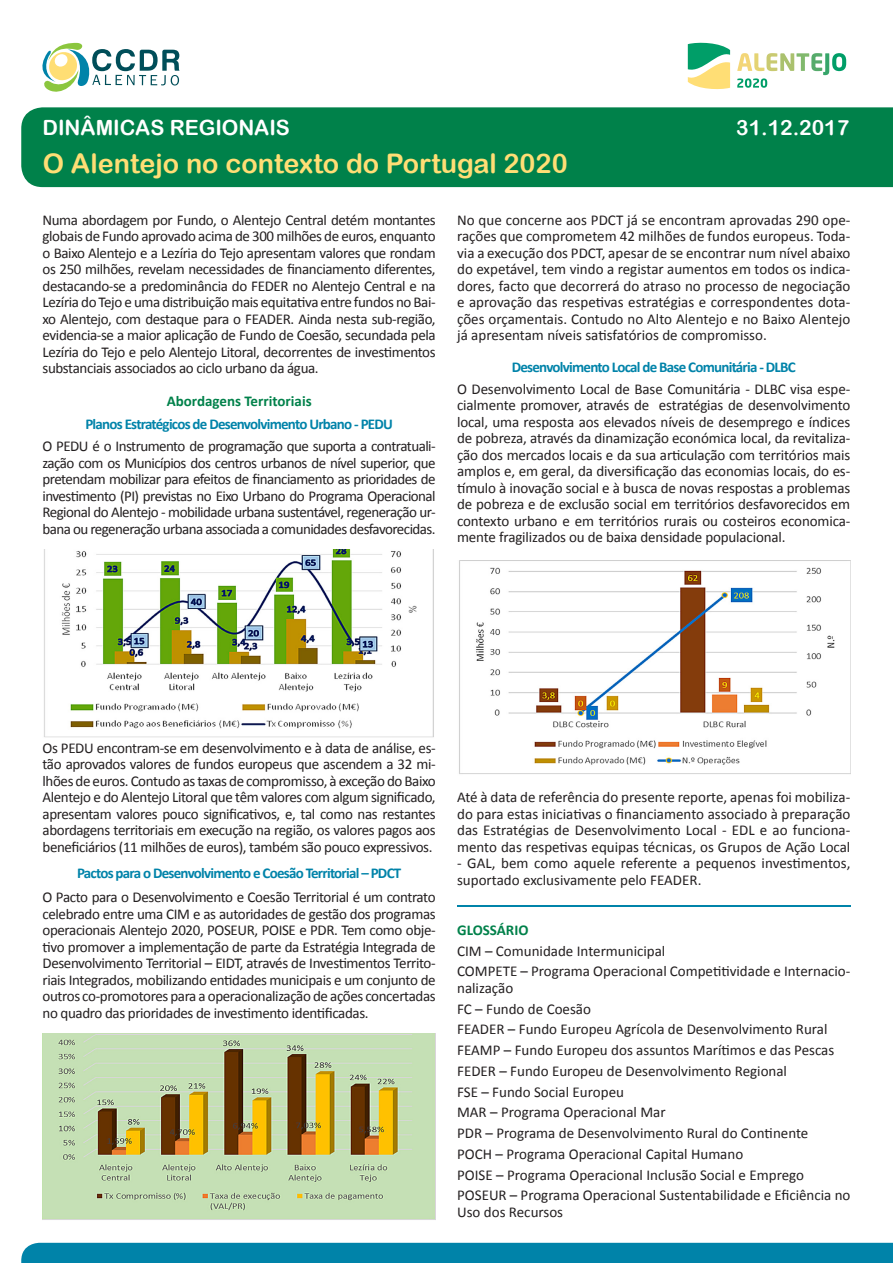
<style>
.page{position:relative;width:893px;height:1263px;background:#fff}
.page>*{position:absolute;margin:0;border:0;box-sizing:border-box;transform-origin:0 0}
.t1{font:27px "Arial Rounded MT Bold";color:#ffde75}
.t2{font:21px "Arial Rounded MT Bold";color:#fff}
.t3{font:15px/16.5px "Calibri";color:#231f20;text-align:justify}
.t4{font:700 15px "Calibri";letter-spacing:-.05em;color:#0083a9}
.t5{font:700 15px "Calibri";color:#00814a}
</style>
<div class="page">
<svg style="left:688px;top:43px;width:42px;height:46px"></svg>
<svg style="left:737px;top:53px;width:109px;height:35px"></svg>
<svg style="left:43px;top:43px;width:137px;height:48px"></svg>
<div style="left:21px;top:107px;width:872px;height:80px;background:#00814a"></div>
<div style="left:21px;top:1243px;width:872px;height:20px;background:#0083a9"></div>
<img style="left:44px;top:549px;width:390px;height:189px">
<img style="left:43px;top:1033px;width:393px;height:187px">
<img style="left:459px;top:560px;width:391px;height:214px">
<hr style="left:457px;top:906px;width:393px;height:1px;background:#0083a9">
<p class="t2" style="left:43px;top:116px;width:249px">DINÂMICAS REGIONAIS</p>
<p class="t2" style="left:736px;top:116px;width:114px">31.12.2017</p>
<p class="t1" style="left:43px;top:147px;width:526px">O Alentejo no contexto do Portugal 2020</p>
<p class="t3" style="left:43px;top:212px;width:395px">Numa abordagem por Fundo, o Alentejo Central detém montantes globais de Fundo aprovado acima de 300 milhões de euros, enquanto o Baixo Alentejo e a Lezíria do Tejo apresentam valores que rondam os 250 milhões, revelam necessidades de financiamento diferentes, destacando-se a predominância do FEDER no Alentejo Central e na Lezíria do Tejo e uma distribuição mais equitativa entre fundos no Bai&shy;xo Alentejo, com destaque para o FEADER. Ainda nesta sub-região, evidencia-se a maior aplicação de Fundo de Coesão, secundada pela Lezíria do Tejo e pelo Alentejo Litoral, decorrentes de investimentos substanciais associados ao ciclo urbano da água.</p>
<p class="t5" style="left:167px;top:391px;width:146px">Abordagens Territoriais</p>
<p class="t3" style="left:43px;top:438px;width:395px">O PEDU é o Instrumento de programação que suporta a contratuali&shy;zação com os Municípios dos centros urbanos de nível superior, que pretendam mobilizar para efeitos de financiamento as prioridades de investimento (PI) previstas no Eixo Urbano do Programa Operacional Regional do Alentejo - mobilidade urbana sustentável, regeneração ur&shy;bana ou regeneração urbana associada a comunidades desfavorecidas.</p>
<p class="t4" style="left:85px;top:414px;width:309px">Planos Estratégicos de Desenvolvimento Urbano - PEDU</p>
<p class="t3" style="left:457px;top:212px;width:395px">No que concerne aos PDCT já se encontram aprovadas 290 ope&shy;rações que comprometem 42 milhões de fundos europeus. Toda&shy;via a execução dos PDCT, apesar de se encontrar num nível abaixo do expetável, tem vindo a registar aumentos em todos os indica&shy;dores, facto que decorrerá do atraso no processo de negociação e aprovação das respetivas estratégias e correspondentes dota&shy;ções orçamentais. Contudo no Alto Alentejo e no Baixo Alentejo já apresentam níveis satisfatórios de compromisso.</p>
<p class="t4" style="left:512px;top:357px;width:286px">Desenvolvimento Local de Base Comunitária - DLBC</p>
<p class="t3" style="left:457px;top:381px;width:395px">O Desenvolvimento Local de Base Comunitária - DLBC visa espe&shy;cialmente promover, através de estratégias de desenvolvimento local, uma resposta aos elevados níveis de desemprego e índices de pobreza, através da dinamização económica local, da revitaliza&shy;ção dos mercados locais e da sua articulação com territórios mais amplos e, em geral, da diversificação das economias locais, do es&shy;tímulo à inovação social e à busca de novas respostas a problemas de pobreza e de exclusão social em territórios desfavorecidos em contexto urbano e em territórios rurais ou costeiros economica&shy;mente fragilizados ou de baixa densidade populacional.</p>
<p class="t3" style="left:43px;top:740px;width:395px">Os PEDU encontram-se em desenvolvimento e à data de análise, es&shy;tão aprovados valores de fundos europeus que ascendem a 32 mi&shy;lhões de euros. Contudo as taxas de compromisso, à exceção do Baixo Alentejo e do Alentejo Litoral que têm valores com algum significado, apresentam valores pouco significativos, e, tal como nas restantes abordagens territoriais em execução na região, os valores pagos aos beneficiários (11 milhões de euros), também são pouco expressivos.</p>
<p class="t3" style="left:43px;top:889px;width:395px">O Pacto para o Desenvolvimento e Coesão Territorial é um contrato celebrado entre uma CIM e as autoridades de gestão dos programas operacionais Alentejo 2020, POSEUR, POISE e PDR. Tem como obje&shy;tivo promover a implementação de parte da Estratégia Integrada de Desenvolvimento Territorial – EIDT, através de Investimentos Territo&shy;riais Integrados, mobilizando entidades municipais e um conjunto de outros co-promotores para a operacionalização de ações concertadas no quadro das prioridades de investimento identificadas.</p>
<p class="t4" style="left:77px;top:863px;width:326px">Pactos para o Desenvolvimento e Coesão Territorial – PDCT</p>
<p class="t3" style="left:457px;top:789px;width:395px">Até à data de referência do presente reporte, apenas foi mobiliza&shy;do para estas iniciativas o financiamento associado à preparação das Estratégias de Desenvolvimento Local - EDL e ao funciona&shy;mento das respetivas equipas técnicas, os Grupos de Ação Local</p>
<p class="t3" style="left:457px;top:855px;width:395px">- GAL, bem como aquele referente a pequenos investimentos, suportado exclusivamente pelo FEADER.</p>
<p class="t5" style="left:457px;top:920px;width:73px">GLOSSÁRIO</p>
<p class="t3" style="left:457px;top:942px;width:210px">CIM – Comunidade Intermunicipal</p>
<p class="t3" style="left:457px;top:963px;width:395px">COMPETE – Programa Operacional Competitividade e Internacio&shy;nalização</p>
<p class="t3" style="left:457px;top:1000px;width:135px">FC – Fundo de Coesão</p>
<p class="t3" style="left:457px;top:1021px;width:372px">FEADER – Fundo Europeu Agrícola de Desenvolvimento Rural</p>
<p class="t3" style="left:457px;top:1042px;width:379px">FEAMP – Fundo Europeu dos assuntos Marítimos e das Pescas</p>
<p class="t3" style="left:457px;top:1062px;width:331px">FEDER – Fundo Europeu de Desenvolvimento Regional</p>
<p class="t3" style="left:457px;top:1083px;width:168px">FSE – Fundo Social Europeu</p>
<p class="t3" style="left:457px;top:1104px;width:210px">MAR – Programa Operacional Mar</p>
<p class="t3" style="left:457px;top:1125px;width:353px">PDR – Programa de Desenvolvimento Rural do Continente</p>
<p class="t3" style="left:457px;top:1145px;width:288px">POCH – Programa Operacional Capital Humano</p>
<p class="t3" style="left:457px;top:1166px;width:348px">POISE – Programa Operacional Inclusão Social e Emprego</p>
<p class="t3" style="left:457px;top:1187px;width:395px">POSEUR – Programa Operacional Sustentabilidade e Eficiência no<br>Uso dos Recursos</p>
</div>
